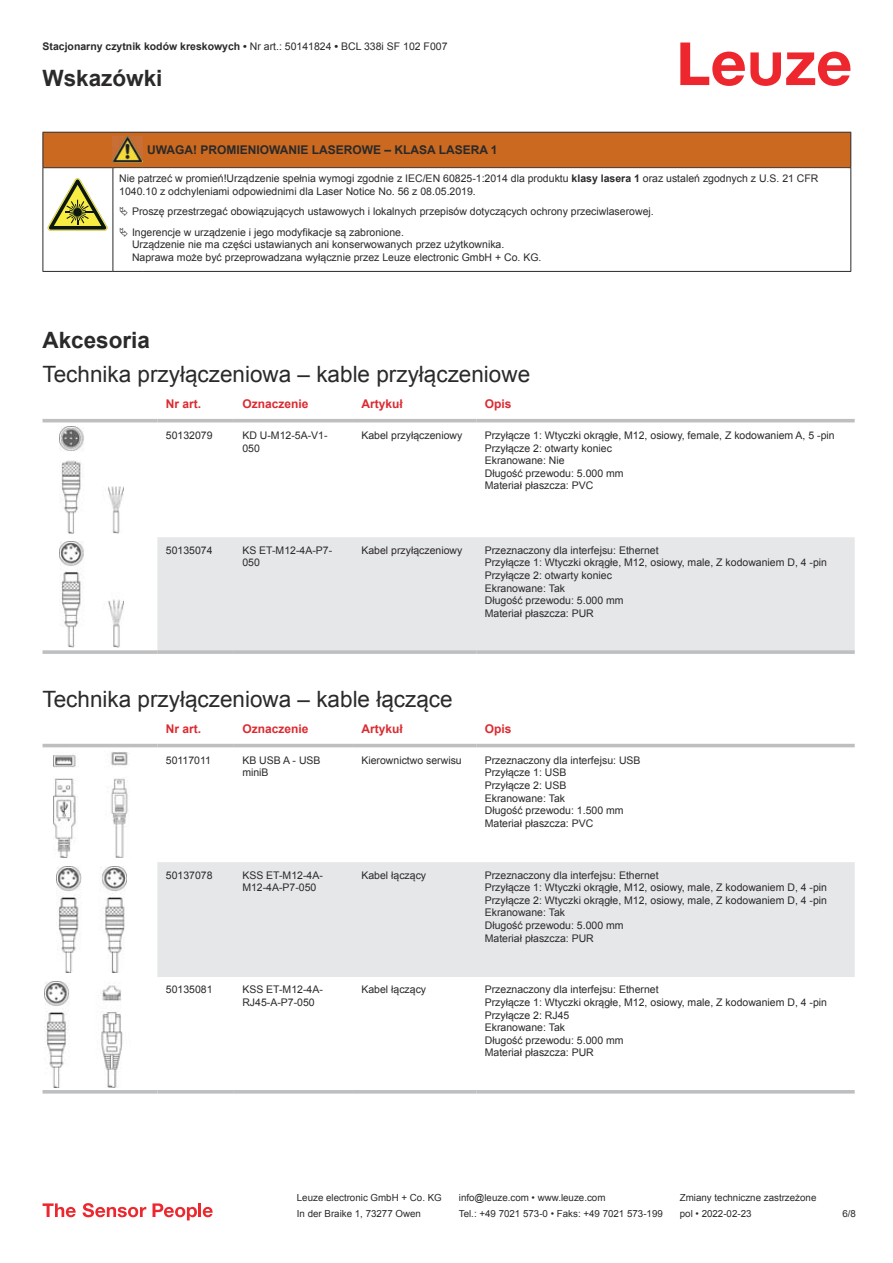
<style>
.page{position:relative;width:893px;height:1263px;background:#fff}
.page>*{position:absolute;margin:0;border:0;box-sizing:border-box;transform-origin:0 0}
.t1{font:22.5px "Arial";color:#2b292a}
.t2{font:700 22.5px "Arial";color:#2b292a}
.t3{font:700 12px "Arial";color:#db2a30}
.t4{font:700 12px "Arial";color:#2b292a}
.t5{font:10.5px/12.6px "Arial";color:#2b292a}
.t6{font:700 10.5px "Arial";color:#2b292a}
.t7{font:9.75px "Arial";color:#2b292a}
.s1{font-weight:400}
.s2{font-weight:700}
</style>
<div class="page">
<svg style="left:680px;top:43px;width:170px;height:43px"></svg>
<div style="left:157px;top:537px;width:698px;height:113px;background:#e6e7e9"></div>
<hr style="left:43px;top:419px;width:114px;height:3px;background:#bdbfc1">
<hr style="left:157px;top:419px;width:77px;height:3px;background:#bdbfc1">
<hr style="left:234px;top:419px;width:119px;height:3px;background:#bdbfc1">
<hr style="left:353px;top:419px;width:123px;height:3px;background:#bdbfc1">
<hr style="left:476px;top:419px;width:379px;height:3px;background:#bdbfc1">
<svg style="left:43px;top:650px;width:114px;height:4px"></svg>
<hr style="left:157px;top:650px;width:77px;height:4px;background:#bdbfc1">
<hr style="left:234px;top:650px;width:119px;height:4px;background:#bdbfc1">
<hr style="left:353px;top:650px;width:123px;height:4px;background:#bdbfc1">
<hr style="left:476px;top:650px;width:379px;height:4px;background:#bdbfc1">
<img style="left:59px;top:427px;width:65px;height:106px">
<img style="left:59px;top:541px;width:65px;height:107px">
<svg style="left:43px;top:743px;width:812px;height:351px"></svg>
<div style="left:157px;top:862px;width:698px;height:115px;background:#e6e7e9"></div>
<hr style="left:43px;top:744px;width:114px;height:3px;background:#bdbfc1">
<hr style="left:157px;top:744px;width:77px;height:3px;background:#bdbfc1">
<hr style="left:234px;top:744px;width:119px;height:3px;background:#bdbfc1">
<hr style="left:353px;top:744px;width:123px;height:3px;background:#bdbfc1">
<hr style="left:476px;top:744px;width:379px;height:3px;background:#bdbfc1">
<hr style="left:43px;top:1090px;width:114px;height:3px;background:#bdbfc1">
<hr style="left:157px;top:1090px;width:77px;height:3px;background:#bdbfc1">
<hr style="left:234px;top:1090px;width:119px;height:3px;background:#bdbfc1">
<hr style="left:353px;top:1090px;width:123px;height:3px;background:#bdbfc1">
<hr style="left:476px;top:1090px;width:379px;height:3px;background:#bdbfc1">
<img style="left:53px;top:752px;width:77px;height:106px">
<img style="left:56px;top:866px;width:70px;height:107px">
<img style="left:45px;top:981px;width:93px;height:106px">
<svg style="left:43px;top:1203px;width:33px;height:14px"></svg>
<svg style="left:83px;top:1203px;width:63px;height:14px"></svg>
<svg style="left:153px;top:1203px;width:44px;height:17px"></svg>
<hr style="left:198px;top:1203px;width:3px;height:14px;background:#ed272d">
<svg style="left:203px;top:1207px;width:10px;height:10px"></svg>
<div style="left:44px;top:133px;width:806px;height:34px;background:#ca691f"></div>
<svg style="left:44px;top:168px;width:806px;height:103px"></svg>
<hr style="left:43px;top:132px;width:70px;height:1px;background:#2b292a">
<hr style="left:43px;top:133px;width:1px;height:34px;background:#2b292a">
<hr style="left:43px;top:167px;width:70px;height:1px;background:#2b292a">
<hr style="left:113px;top:132px;width:30px;height:1px;background:#2b292a">
<hr style="left:113px;top:167px;width:30px;height:1px;background:#2b292a">
<hr style="left:143px;top:132px;width:708px;height:1px;background:#2b292a">
<hr style="left:850px;top:133px;width:1px;height:34px;background:#2b292a">
<hr style="left:143px;top:167px;width:708px;height:1px;background:#2b292a">
<hr style="left:43px;top:168px;width:1px;height:99px;background:#2b292a">
<hr style="left:113px;top:168px;width:1px;height:99px;background:#2b292a">
<hr style="left:850px;top:168px;width:1px;height:99px;background:#2b292a">
<hr style="left:43px;top:271px;width:70px;height:1px;background:#2b292a">
<hr style="left:113px;top:271px;width:30px;height:1px;background:#2b292a">
<hr style="left:143px;top:271px;width:708px;height:1px;background:#2b292a">
<img style="left:113px;top:136px;width:30px;height:27px">
<svg style="left:47px;top:178px;width:60px;height:53px"></svg>
<svg style="left:115px;top:169px;width:734px;height:98px"></svg>
<svg style="left:120px;top:207px;width:8px;height:9px"></svg>
<svg style="left:120px;top:227px;width:8px;height:10px"></svg>
<p class="t6" style="left:43px;top:43px;width:406px">Stacjonarny czytnik kodów kreskowych • <span class="s1">Nr art.: 50141824</span> • <span class="s1">BCL 338i SF 102 F007</span></p>
<h1 class="t2" style="left:43px;top:70px;width:122px">Wskazówki</h1>
<p class="t4" style="left:147px;top:141px;width:352px">UWAGA! PROMIENIOWANIE LASEROWE – KLASA LASERA 1</p>
<p class="t5" style="left:119px;top:172px;width:701px">Nie patrzeć w promień!Urządzenie spełnia wymogi zgodnie z IEC/EN 60825-1:2014 dla produktu <span class="s2">klasy lasera 1</span> oraz ustaleń zgodnych z U.S. 21 CFR<br>1040.10 z odchyleniami odpowiednimi dla Laser Notice No. 56 z 08.05.2019.</p>
<p class="t5" style="left:132px;top:201px;width:523px;line-height:20.2px">Proszę przestrzegać obowiązujących ustawowych i lokalnych przepisów dotyczących ochrony przeciwlaserowej.<br>Ingerencje w urządzenie i jego modyfikacje są zabronione.</p>
<p class="t5" style="left:132px;top:238px;width:411px">Urządzenie nie ma części ustawianych ani konserwowanych przez użytkownika.<br>Naprawa może być przeprowadzana wyłącznie przez Leuze electronic GmbH + Co. KG.</p>
<h1 class="t2" style="left:43px;top:332px;width:109px">Akcesoria</h1>
<h1 class="t1" style="left:43px;top:358px;width:489px">Technika przyłączeniowa – kable przyłączeniowe</h1>
<p class="t3" style="left:166px;top:395px;width:37px">Nr art.</p>
<p class="t3" style="left:242px;top:399px;width:68px">Oznaczenie</p>
<p class="t3" style="left:361px;top:395px;width:43px">Artykuł</p>
<p class="t3" style="left:485px;top:399px;width:28px">Opis</p>
<p class="t5" style="left:166px;top:429px;width:48px">50132079</p>
<p class="t5" style="left:242px;top:430px;width:87px">KD U-M12-5A-V1-<br>050</p>
<p class="t5" style="left:361px;top:429px;width:102px">Kabel przyłączeniowy</p>
<p class="t5" style="left:485px;top:429px;width:351px">Przyłącze 1: Wtyczki okrągłe, M12, osiowy, female, Z kodowaniem A, 5 -pin Przyłącze 2: otwarty koniec<br>Ekranowane: Nie<br>Długość przewodu: 5.000 mm<br>Materiał płaszcza: PVC</p>
<p class="t5" style="left:166px;top:545px;width:48px">50135074</p>
<p class="t5" style="left:242px;top:544px;width:91px">KS ET-M12-4A-P7-<br>050</p>
<p class="t5" style="left:361px;top:544px;width:102px">Kabel przyłączeniowy</p>
<p class="t5" style="left:485px;top:544px;width:344px">Przeznaczony dla interfejsu: Ethernet<br>Przyłącze 1: Wtyczki okrągłe, M12, osiowy, male, Z kodowaniem D, 4 -pin Przyłącze 2: otwarty koniec<br>Ekranowane: Tak<br>Długość przewodu: 5.000 mm<br>Materiał płaszcza: PUR</p>
<h1 class="t1" style="left:43px;top:683px;width:412px">Technika przyłączeniowa – kable łączące</h1>
<p class="t3" style="left:166px;top:720px;width:37px">Nr art.</p>
<p class="t3" style="left:242px;top:724px;width:68px">Oznaczenie</p>
<p class="t3" style="left:361px;top:720px;width:43px">Artykuł</p>
<p class="t3" style="left:485px;top:724px;width:28px">Opis</p>
<p class="t5" style="left:166px;top:755px;width:47px">50117011</p>
<p class="t5" style="left:242px;top:755px;width:80px">KB USB A - USB miniB</p>
<p class="t5" style="left:361px;top:755px;width:102px">Kierownictwo serwisu</p>
<p class="t5" style="left:485px;top:754px;width:157px">Przeznaczony dla interfejsu: USB<br>Przyłącze 1: USB<br>Przyłącze 2: USB<br>Ekranowane: Tak<br>Długość przewodu: 1.500 mm<br>Materiał płaszcza: PVC</p>
<p class="t5" style="left:166px;top:869px;width:48px">50137078</p>
<p class="t5" style="left:242px;top:868px;width:82px">KSS ET-M12-4A-<br>M12-4A-P7-050</p>
<p class="t5" style="left:361px;top:868px;width:66px">Kabel łączący</p>
<p class="t5" style="left:485px;top:868px;width:344px">Przeznaczony dla interfejsu: Ethernet<br>Przyłącze 1: Wtyczki okrągłe, M12, osiowy, male, Z kodowaniem D, 4 -pin Przyłącze 2: Wtyczki okrągłe, M12, osiowy, male, Z kodowaniem D, 4 -pin Ekranowane: Tak<br>Długość przewodu: 5.000 mm<br>Materiał płaszcza: PUR</p>
<p class="t5" style="left:166px;top:984px;width:48px">50135081</p>
<p class="t5" style="left:242px;top:983px;width:82px">KSS ET-M12-4A-<br>RJ45-A-P7-050</p>
<p class="t5" style="left:361px;top:983px;width:66px">Kabel łączący</p>
<p class="t5" style="left:485px;top:983px;width:344px">Przeznaczony dla interfejsu: Ethernet<br>Przyłącze 1: Wtyczki okrągłe, M12, osiowy, male, Z kodowaniem D, 4 -pin<br>Przyłącze 2: RJ45<br>Ekranowane: Tak<br>Długość przewodu: 5.000 mm<br>Materiał płaszcza: PUR</p>
<p class="t7" style="left:297px;top:1191px;width:146px">Leuze electronic GmbH + Co. KG</p>
<p class="t7" style="left:459px;top:1191px;width:148px">info@leuze.com • www.leuze.com</p>
<p class="t7" style="left:680px;top:1191px;width:138px">Zmiany techniczne zastrzeżone</p>
<p class="t7" style="left:297px;top:1210px;width:126px">In der Braike 1, 73277 Owen</p>
<p class="t7" style="left:459px;top:1207px;width:205px">Tel.: +49 7021 573-0 • Faks: +49 7021 573-199</p>
<p class="t7" style="left:680px;top:1207px;width:73px">pol • 2022-02-23</p>
<p class="t7" style="left:842px;top:1210px;width:15px">6 /8</p>
</div>
